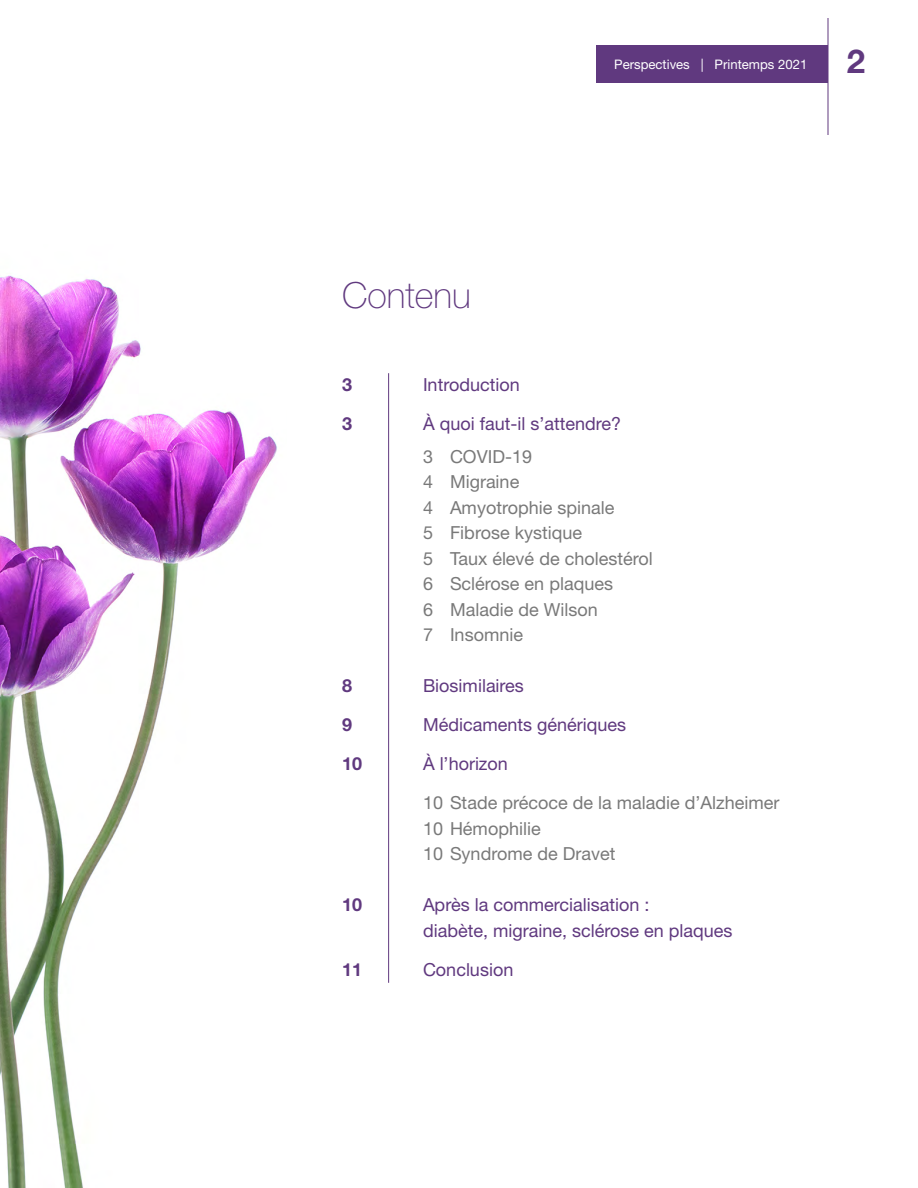
<style>
.page{position:relative;width:918px;height:1188px;background:#fff}
.page>*{position:absolute;margin:0;border:0;box-sizing:border-box;transform-origin:0 0}
.t1{font:100 36px "Helvetica Neue LT Std";color:#60397f}
.t2{font:700 33px "Helvetica Neue LT Std";color:#60397f}
.Body{font:18px "Helvetica Neue LT Std";color:#797979}
.Body-2{font:18px/25.5px "Helvetica Neue LT Std";color:#60397f}
.Body-3{font:700 18px "Helvetica Neue LT Std";color:#60397f}
.t3{font:13.2px "Helvetica Neue LT Std";color:#fff}
</style>
<div class="page">
<hr style="left:388px;top:373px;width:1px;height:610px;background:#60397f">
<div style="left:596px;top:45px;width:232px;height:38px;background:#60397f"></div>
<hr style="left:828px;top:18px;width:1px;height:117px;background:#60397f">
<img style="left:0;top:275px;width:277px;height:913px">
<p class="t3" style="left:614px;top:56px;width:195px">Perspectives | Printemps 2021</p>
<h2 class="t2" style="left:847px;top:41px;width:20px">2</h2>
<p class="t1" style="left:342px;top:275px;width:130px">Contenu</p>
<p class="Body-3" style="left:342px;top:374px;width:12px">3</p>
<p class="Body-2" style="left:423px;top:372px;width:98px">Introduction</p>
<p class="Body-3" style="left:342px;top:413px;width:12px">3</p>
<p class="Body-2" style="left:423px;top:411px;width:200px">À quoi faut-il s’attendre?</p>
<p class="Body" style="left:423px;top:445px;width:111px">3 COVID-19</p>
<p class="Body" style="left:423px;top:471px;width:98px">4 Migraine</p>
<p class="Body" style="left:423px;top:496px;width:193px">4 Amyotrophie spinale</p>
<p class="Body" style="left:423px;top:522px;width:161px">5 Fibrose kystique</p>
<p class="Body" style="left:423px;top:547px;width:231px">5 Taux élevé de cholestérol</p>
<p class="Body" style="left:423px;top:573px;width:192px">6 Sclérose en plaques</p>
<p class="Body" style="left:423px;top:598px;width:176px">6 Maladie de Wilson</p>
<p class="Body" style="left:423px;top:624px;width:102px">7 Insomnie</p>
<p class="Body-3" style="left:342px;top:674px;width:12px">8</p>
<p class="Body-2" style="left:423px;top:673px;width:102px">Biosimilaires</p>
<p class="Body-3" style="left:342px;top:713px;width:12px">9</p>
<p class="Body-2" style="left:423px;top:712px;width:205px">Médicaments génériques</p>
<p class="Body-3" style="left:342px;top:752px;width:22px">10</p>
<p class="Body-2" style="left:423px;top:751px;width:86px">À l’horizon</p>
<p class="Body" style="left:423px;top:792px;width:358px">10 Stade précoce de la maladie d’Alzheimer</p>
<p class="Body" style="left:423px;top:817px;width:119px">10 Hémophilie</p>
<p class="Body" style="left:423px;top:843px;width:194px">10 Syndrome de Dravet</p>
<p class="Body-3" style="left:342px;top:893px;width:22px">10</p>
<p class="Body-2" style="left:423px;top:892px;width:311px">Après la commercialisation :<br>diabète, migraine, sclérose en plaques</p>
<p class="Body-3" style="left:342px;top:958px;width:22px">11</p>
<p class="Body-2" style="left:423px;top:956px;width:92px">Conclusion</p>
</div>
